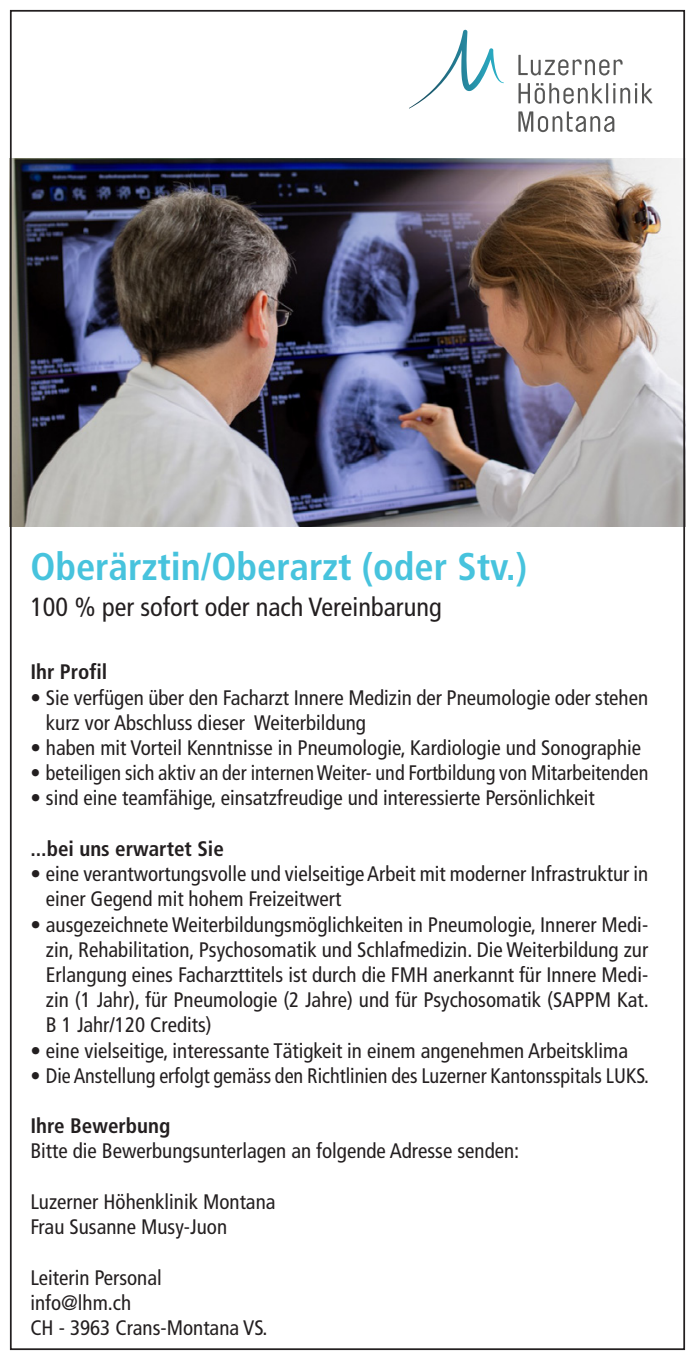
<style>
.page{position:relative;width:695px;height:1360px;background:#fff}
.page>*{position:absolute;margin:0;border:0;box-sizing:border-box;transform-origin:0 0}
.Fließtext{font:700 condensed 38.5px "Frutiger LT";color:#47c3dd}
.Fließtext-2{font:condensed 26.25px "Frutiger LT";color:#231f20}
.Fließtext-3{font:condensed 21px/25.2px "Frutiger LT";color:#231f20}
.Fließtext-4{font:condensed 21px "Frutiger LT";color:#231f20;scale:.96 1}
.Fließtext-5{font:700 condensed 21px "Frutiger LT";color:#231f20}
</style>
<div class="page">
<img style="left:13px;top:158px;width:669px;height:369px">
<img style="left:409px;top:30px;width:95px;height:79px">
<svg style="left:518px;top:55px;width:104px;height:21px"></svg>
<svg style="left:518px;top:83px;width:84px;height:21px"></svg>
<hr style="left:606px;top:83px;width:2px;height:20px;background:#575756">
<svg style="left:613px;top:83px;width:39px;height:20px"></svg>
<svg style="left:518px;top:111px;width:96px;height:21px"></svg>
<p class="Fließtext" style="left:30px;top:543px;width:498px">Oberärztin/Oberarzt (oder Stv.)</p>
<p class="Fließtext-2" style="left:30px;top:592px;width:412px">100 % per sofort oder nach Vereinbarung</p>
<p class="Fließtext-5" style="left:30px;top:659px;width:78px">Ihr Profil</p>
<p class="Fließtext-3" style="left:46px;top:684px;width:603px;text-indent:-16px">• Sie verfügen über den Facharzt Innere Medizin der Pneumologie oder stehen kurz vor Abschluss dieser Weiterbildung</p>
<p class="Fließtext-3" style="left:30px;top:735px;width:612px">• haben mit Vorteil Kenntnisse in Pneumologie, Kardiologie und Sonographie</p>
<p class="Fließtext-4" style="left:30px;top:760px;width:645px">• beteiligen sich aktiv an der internen Weiter- und Fortbildung von Mitarbeitenden</p>
<p class="Fließtext-3" style="left:30px;top:785px;width:565px">• sind eine teamfähige, einsatzfreudige und interessierte Persönlichkeit</p>
<p class="Fließtext-5" style="left:30px;top:836px;width:195px">...bei uns erwartet Sie</p>
<p class="Fließtext-3" style="left:46px;top:861px;width:603px;text-indent:-16px">• eine verantwortungsvolle und vielseitige Arbeit mit moderner Infrastruktur in einer Gegend mit hohem Freizeitwert</p>
<p class="Fließtext-3" style="left:46px;top:911px;width:604px;text-align:justify;text-indent:-16px">• ausgezeichnete Weiterbildungsmöglichkeiten in Pneumologie, Innerer Medi&shy;zin, Rehabilitation, Psychosomatik und Schlafmedizin. Die Weiterbildung zur Erlangung eines Facharzttitels ist durch die FMH anerkannt für Innere Medi&shy;zin (1 Jahr), für Pneumologie (2 Jahre) und für Psychosomatik (SAPPM Kat.<br>B 1 Jahr/120 Credits)</p>
<p class="Fließtext-3" style="left:30px;top:1037px;width:599px">• eine vielseitige, interessante Tätigkeit in einem angenehmen Arbeitsklima</p>
<p class="Fließtext-4" style="left:30px;top:1063px;width:646px">• Die Anstellung erfolgt gemäss den Richtlinien des Luzerner Kantonsspitals LUKS.</p>
<p class="Fließtext-5" style="left:30px;top:1113px;width:141px">Ihre Bewerbung</p>
<p class="Fließtext-3" style="left:30px;top:1138px;width:490px">Bitte die Bewerbungsunterlagen an folgende Adresse senden:</p>
<p class="Fließtext-3" style="left:30px;top:1188px;width:246px">Luzerner Höhenklinik Montana</p>
<p class="Fließtext-3" style="left:30px;top:1214px;width:198px">Frau Susanne Musy-Juon</p>
<p class="Fließtext-3" style="left:30px;top:1264px;width:239px">Leiterin Personal info@lhm.ch<br>CH - 3963 Crans-Montana VS.</p>
</div>
